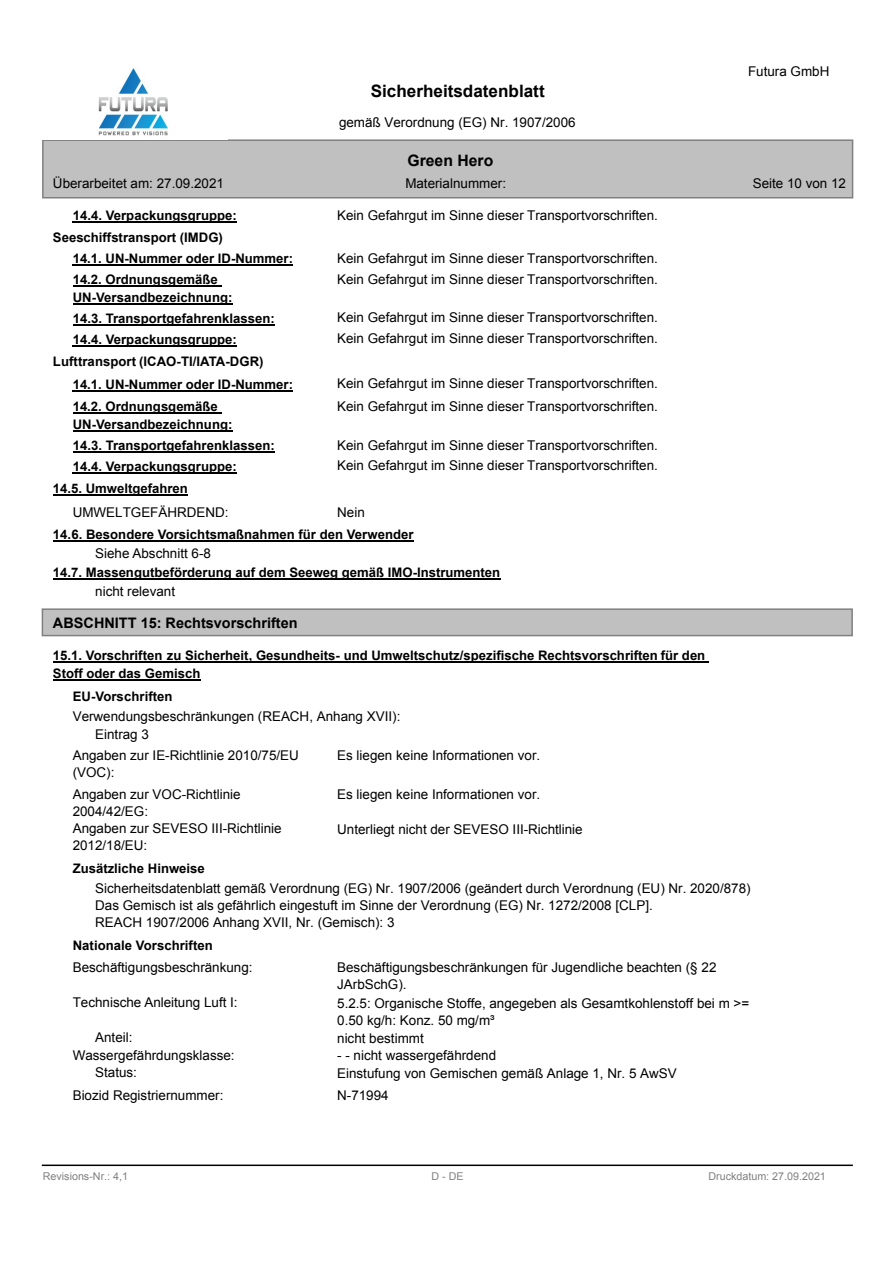
<style>
.page{position:relative;width:893px;height:1262px;background:#fff}
.page>*{position:absolute;margin:0;border:0;box-sizing:border-box;transform-origin:0 0}
.t1{font:700 17.1px "Arial";color:#000}
.t2{font:700 15.75px "Arial";color:#000}
.t3{font:700 14.4px "Arial";color:#000}
.t4{font:13.35px/17.1px "Arial";color:#000}
.t5{font:700 13.2px/20.9px "Arial";color:#000}
.t6{font:10.8px "Arial";color:#808080}
</style>
<div class="page">
<div style="left:42px;top:139px;width:811px;height:59px;background:#c0c0c0;border:2px solid #808080"></div>
<div style="left:42px;top:608px;width:811px;height:28px;background:#c0c0c0;border:2px solid #808080"></div>
<hr style="left:43px;top:1164px;width:809px;height:2px;background:#000">
<img style="left:98px;top:68px;width:70px;height:68px">
<hr style="left:73px;top:222px;width:164px;height:1px;background:#000">
<hr style="left:73px;top:265px;width:220px;height:1px;background:#000">
<hr style="left:73px;top:285px;width:148px;height:2px;background:#000">
<hr style="left:73px;top:303px;width:159px;height:2px;background:#000">
<hr style="left:73px;top:324px;width:202px;height:1px;background:#000">
<hr style="left:73px;top:345px;width:164px;height:1px;background:#000">
<hr style="left:73px;top:390px;width:220px;height:2px;background:#000">
<hr style="left:73px;top:413px;width:148px;height:1px;background:#000">
<hr style="left:73px;top:430px;width:159px;height:2px;background:#000">
<hr style="left:73px;top:451px;width:202px;height:2px;background:#000">
<hr style="left:73px;top:472px;width:164px;height:2px;background:#000">
<hr style="left:53px;top:494px;width:135px;height:2px;background:#000">
<hr style="left:53px;top:541px;width:360px;height:1px;background:#000">
<hr style="left:53px;top:578px;width:447px;height:1px;background:#000">
<hr style="left:53px;top:661px;width:656px;height:2px;background:#000">
<hr style="left:53px;top:679px;width:147px;height:1px;background:#000">
<p class="t1" style="left:371px;top:84px;width:175px">Sicherheitsdatenblatt</p>
<p class="t4" style="left:339px;top:115px;width:238px">gemäß Verordnung (EG) Nr. 1907/2006</p>
<p class="t2" style="left:407px;top:155px;width:87px">Green Hero</p>
<p class="t4" style="left:748px;top:64px;width:83px">Futura GmbH</p>
<p class="t4" style="left:53px;top:176px;width:172px">Überarbeitet am: 27.09.2021</p>
<p class="t4" style="left:405px;top:176px;width:102px">Materialnummer:</p>
<p class="t4" style="left:752px;top:176px;width:95px">Seite 10 von 12</p>
<p class="t5" style="left:73px;top:206px;width:166px">14.4. Verpackungsgruppe:</p>
<p class="t4" style="left:337px;top:208px;width:322px">Kein Gefahrgut im Sinne dieser Transportvorschriften.</p>
<p class="t5" style="left:73px;top:228px;width:222px;text-indent:-20px">Seeschiffstransport (IMDG)<br>14.1. UN-Nummer oder ID-Nummer:</p>
<p class="t4" style="left:337px;top:251px;width:322px">Kein Gefahrgut im Sinne dieser Transportvorschriften.</p>
<p class="t5" style="left:73px;top:270px;width:147px">14.2. Ordnungsgemäße</p>
<p class="t4" style="left:337px;top:271px;width:322px">Kein Gefahrgut im Sinne dieser Transportvorschriften.</p>
<p class="t5" style="left:73px;top:288px;width:204px">UN-Versandbezeichnung:<br>14.3. Transportgefahrenklassen:</p>
<p class="t4" style="left:337px;top:310px;width:322px">Kein Gefahrgut im Sinne dieser Transportvorschriften.</p>
<p class="t5" style="left:73px;top:330px;width:166px">14.4. Verpackungsgruppe:</p>
<p class="t4" style="left:337px;top:331px;width:322px">Kein Gefahrgut im Sinne dieser Transportvorschriften.</p>
<p class="t5" style="left:73px;top:351px;width:222px;line-height:23px;text-indent:-20px">Lufttransport (ICAO-TI/IATA-DGR)<br>14.1. UN-Nummer oder ID-Nummer:</p>
<p class="t4" style="left:337px;top:376px;width:322px">Kein Gefahrgut im Sinne dieser Transportvorschriften.</p>
<p class="t5" style="left:73px;top:397px;width:147px">14.2. Ordnungsgemäße</p>
<p class="t4" style="left:337px;top:399px;width:322px">Kein Gefahrgut im Sinne dieser Transportvorschriften.</p>
<p class="t5" style="left:73px;top:415px;width:204px">UN-Versandbezeichnung:<br>14.3. Transportgefahrenklassen:</p>
<p class="t4" style="left:337px;top:437px;width:322px">Kein Gefahrgut im Sinne dieser Transportvorschriften.</p>
<p class="t5" style="left:73px;top:457px;width:166px">14.4. Verpackungsgruppe:</p>
<p class="t4" style="left:337px;top:458px;width:322px">Kein Gefahrgut im Sinne dieser Transportvorschriften.</p>
<p class="t5" style="left:53px;top:479px;width:136px">14.5. Umweltgefahren</p>
<p class="t4" style="left:73px;top:505px;width:157px">UMWELTGEFÄHRDEND:</p>
<p class="t4" style="left:337px;top:505px;width:29px">Nein</p>
<p class="t5" style="left:53px;top:525px;width:362px">14.6. Besondere Vorsichtsmaßnahmen für den Verwender</p>
<p class="t4" style="left:95px;top:546px;width:117px">Siehe Abschnitt 6-8</p>
<p class="t5" style="left:53px;top:563px;width:449px">14.7. Massengutbeförderung auf dem Seeweg gemäß IMO-Instrumenten</p>
<p class="t4" style="left:95px;top:584px;width:81px">nicht relevant</p>
<p class="t3" style="left:53px;top:617px;width:246px">ABSCHNITT 15: Rechtsvorschriften</p>
<p class="t5" style="left:53px;top:647px;width:654px;line-height:17.9px">15.1. Vorschriften zu Sicherheit, Gesundheits- und Umweltschutz/spezifische Rechtsvorschriften für den<br>Stoff oder das Gemisch</p>
<p class="t5" style="left:73px;top:687px;width:101px">EU-Vorschriften</p>
<p class="t4" style="left:95px;top:708px;width:307px;line-height:18.6px;text-indent:-22px">Verwendungsbeschränkungen (REACH, Anhang XVII):<br>Eintrag 3</p>
<p class="t4" style="left:73px;top:748px;width:228px">Angaben zur IE-Richtlinie 2010/75/EU</p>
<p class="t4" style="left:337px;top:748px;width:204px">Es liegen keine Informationen vor.</p>
<p class="t4" style="left:73px;top:762px;width:169px;line-height:21.6px">(VOC):<br>Angaben zur VOC-Richtlinie</p>
<p class="t4" style="left:337px;top:787px;width:204px">Es liegen keine Informationen vor.</p>
<p class="t4" style="left:73px;top:803px;width:210px">2004/42/EG:<br>Angaben zur SEVESO III-Richtlinie<br>2012/18/EU:</p>
<p class="t4" style="left:337px;top:822px;width:247px">Unterliegt nicht der SEVESO III-Richtlinie</p>
<p class="t5" style="left:73px;top:859px;width:134px">Zusätzliche Hinweise</p>
<p class="t4" style="left:95px;top:880px;width:657px">Sicherheitsdatenblatt gemäß Verordnung (EG) Nr. 1907/2006 (geändert durch Verordnung (EU) Nr. 2020/878)<br>Das Gemisch ist als gefährlich eingestuft im Sinne der Verordnung (EG) Nr. 1272/2008 [CLP].<br>REACH 1907/2006 Anhang XVII, Nr. (Gemisch): 3</p>
<p class="t5" style="left:73px;top:936px;width:142px">Nationale Vorschriften</p>
<p class="t4" style="left:337px;top:960px;width:381px">Beschäftigungsbeschränkungen für Jugendliche beachten (§ 22<br>JArbSchG).</p>
<p class="t4" style="left:73px;top:960px;width:181px">Beschäftigungsbeschränkung:</p>
<p class="t4" style="left:73px;top:995px;width:166px">Technische Anleitung Luft I:</p>
<p class="t4" style="left:95px;top:1030px;width:39px">Anteil:</p>
<p class="t4" style="left:337px;top:1030px;width:88px">nicht bestimmt</p>
<p class="t4" style="left:73px;top:1047px;width:163px">Wassergefährdungsklasse:</p>
<p class="t4" style="left:337px;top:1048px;width:160px">- - nicht wassergefährdend</p>
<p class="t4" style="left:95px;top:1065px;width:43px">Status:</p>
<p class="t4" style="left:337px;top:1066px;width:341px">Einstufung von Gemischen gemäß Anlage 1, Nr. 5 AwSV</p>
<p class="t4" style="left:73px;top:1087px;width:152px">Biozid Registriernummer:</p>
<p class="t4" style="left:337px;top:1088px;width:53px">N-71994</p>
<p class="t4" style="left:337px;top:995px;width:413px">5.2.5: Organische Stoffe, angegeben als Gesamtkohlenstoff bei m &gt;=<br>0.50 kg/h: Konz. 50 mg/m³</p>
<p class="t6" style="left:43px;top:1172px;width:87px">Revisions-Nr.: 4,1</p>
<p class="t6" style="left:431px;top:1172px;width:34px">D-DE</p>
<p class="t6" style="left:708px;top:1172px;width:119px">Druckdatum: 27.09.2021</p>
</div>
